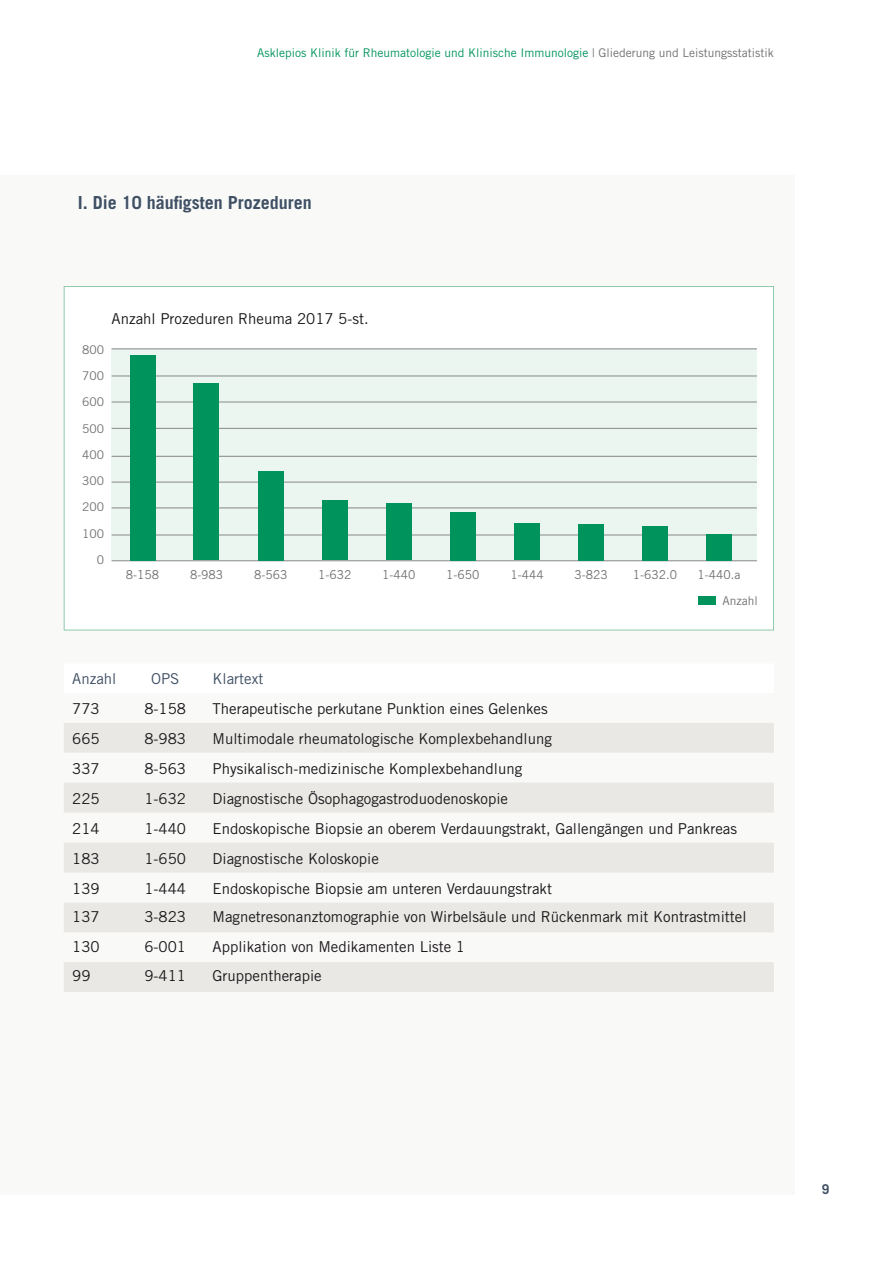
<style>
.page{position:relative;width:893px;height:1263px;background:#fff}
.page>*{position:absolute;margin:0;border:0;box-sizing:border-box;transform-origin:0 0}
.t1{font:700 18px "Trade Gothic LT Std";color:#3f4f64}
.t2{font:15px "Trade Gothic LT Std";color:#1b181c}
.t3{font:15px "Trade Gothic LT Std";color:#3f4f64}
.t4{font:700 13.5px "Trade Gothic LT Std";color:#3f4f64}
.t5{font:12px "Trade Gothic LT Std";color:#00945c}
.t6{font:12px "Trade Gothic LT Std";color:#707274}
.t7{font:12px/26.2px "Trade Gothic LT Std";color:#707173;text-align:right}
.s1{color:#707173}
</style>
<div class="page">
<div style="left:0;top:175px;width:795px;height:1020px;background:#f9f9f7"></div>
<div style="left:64px;top:286px;width:709px;height:344px;background:#fff"></div>
<div style="left:112px;top:348px;width:645px;height:213px;background:#ecf6f0"></div>
<hr style="left:112px;top:348px;width:645px;height:1px;background:#86888a">
<hr style="left:112px;top:402px;width:645px;height:1px;background:#86888a">
<hr style="left:112px;top:428px;width:645px;height:1px;background:#86888a">
<hr style="left:112px;top:456px;width:645px;height:1px;background:#86888a">
<hr style="left:112px;top:507px;width:645px;height:1px;background:#86888a">
<hr style="left:112px;top:535px;width:645px;height:1px;background:#86888a">
<div style="left:698px;top:596px;width:17px;height:9px;background:#00945c"></div>
<hr style="left:112px;top:376px;width:645px;height:1px;background:#86888a">
<hr style="left:112px;top:482px;width:645px;height:1px;background:#86888a">
<hr style="left:112px;top:560px;width:645px;height:1px;background:#86888a">
<div style="left:130px;top:355px;width:26px;height:205px;background:#00945c"></div>
<div style="left:193px;top:383px;width:26px;height:177px;background:#00945c"></div>
<div style="left:258px;top:471px;width:25px;height:89px;background:#00945c"></div>
<div style="left:322px;top:500px;width:26px;height:60px;background:#00945c"></div>
<div style="left:386px;top:503px;width:26px;height:57px;background:#00945c"></div>
<div style="left:450px;top:512px;width:26px;height:48px;background:#00945c"></div>
<div style="left:514px;top:523px;width:26px;height:37px;background:#00945c"></div>
<div style="left:578px;top:524px;width:26px;height:36px;background:#00945c"></div>
<div style="left:642px;top:526px;width:26px;height:34px;background:#00945c"></div>
<div style="left:706px;top:534px;width:26px;height:26px;background:#00945c"></div>
<svg style="left:64px;top:723px;width:710px;height:269px;fill:#eae8e4"></svg>
<p class="t5" style="left:257px;top:45px;width:518px">Asklepios Klinik für Rheumatologie und Klinische Immunologie <span class="s1">| Gliederung und Leistungsstatistik</span></p>
<p class="t1" style="left:78px;top:192px;width:236px">I. Die 10 häufigsten Prozeduren</p>
<p class="t7" style="left:82px;top:336px;width:23px">800<br>700<br>600<br>500<br>400<br>300<br>200<br>100<br>0</p>
<p class="t2" style="left:112px;top:310px;width:259px">Anzahl Prozeduren Rheuma 2017 5-st.</p>
<p class="t6" style="left:126px;top:568px;width:35px">8-158</p>
<p class="t6" style="left:190px;top:568px;width:35px">8-983</p>
<p class="t6" style="left:254px;top:568px;width:35px">8-563</p>
<p class="t6" style="left:318px;top:568px;width:35px">1-632</p>
<p class="t6" style="left:382px;top:568px;width:35px">1-440</p>
<p class="t6" style="left:446px;top:568px;width:35px">1-650</p>
<p class="t6" style="left:510px;top:568px;width:35px">1-444</p>
<p class="t6" style="left:574px;top:568px;width:35px">3-823</p>
<p class="t6" style="left:633px;top:568px;width:46px">1-632.0</p>
<p class="t6" style="left:697px;top:568px;width:44px">1-440.a</p>
<p class="t7" style="left:723px;top:587px;width:37px">Anzahl</p>
<p class="t3" style="left:72px;top:670px;width:46px">Anzahl</p>
<p class="t3" style="left:151px;top:670px;width:30px">OPS</p>
<p class="t3" style="left:213px;top:670px;width:52px">Klartext</p>
<p class="t2" style="left:72px;top:700px;width:29px">773</p>
<p class="t2" style="left:144px;top:700px;width:43px">8-158</p>
<p class="t2" style="left:213px;top:700px;width:337px">Therapeutische perkutane Punktion eines Gelenkes</p>
<p class="t2" style="left:72px;top:730px;width:29px">665</p>
<p class="t2" style="left:144px;top:730px;width:43px">8-983</p>
<p class="t2" style="left:213px;top:730px;width:341px">Multimodale rheumatologische Komplexbehandlung</p>
<p class="t2" style="left:72px;top:760px;width:29px">337</p>
<p class="t2" style="left:144px;top:760px;width:43px">8-563</p>
<p class="t2" style="left:213px;top:760px;width:311px">Physikalisch-medizinische Komplexbehandlung</p>
<p class="t2" style="left:72px;top:790px;width:29px">225</p>
<p class="t2" style="left:144px;top:790px;width:43px">1-632</p>
<p class="t2" style="left:213px;top:790px;width:297px">Diagnostische Ösophagogastroduodenoskopie</p>
<p class="t2" style="left:72px;top:820px;width:29px">214</p>
<p class="t2" style="left:144px;top:820px;width:43px">1-440</p>
<p class="t2" style="left:213px;top:820px;width:526px">Endoskopische Biopsie an oberem Verdauungstrakt, Gallengängen und Pankreas</p>
<p class="t2" style="left:72px;top:850px;width:29px">183</p>
<p class="t2" style="left:144px;top:850px;width:43px">1-650</p>
<p class="t2" style="left:213px;top:850px;width:168px">Diagnostische Koloskopie</p>
<p class="t2" style="left:72px;top:880px;width:29px">139</p>
<p class="t2" style="left:144px;top:880px;width:43px">1-444</p>
<p class="t2" style="left:213px;top:880px;width:341px">Endoskopische Biopsie am unteren Verdauungstrakt</p>
<p class="t2" style="left:72px;top:907px;width:29px">137</p>
<p class="t2" style="left:144px;top:907px;width:43px">3-823</p>
<p class="t2" style="left:213px;top:907px;width:535px">Magnetresonanztomographie von Wirbelsäule und Rückenmark mit Kontrastmittel</p>
<p class="t2" style="left:72px;top:937px;width:29px">130</p>
<p class="t2" style="left:144px;top:937px;width:43px">6-001</p>
<p class="t2" style="left:213px;top:937px;width:254px">Applikation von Medikamenten Liste 1</p>
<p class="t2" style="left:72px;top:967px;width:20px">99</p>
<p class="t2" style="left:144px;top:967px;width:43px">9-411</p>
<p class="t2" style="left:213px;top:967px;width:111px">Gruppentherapie</p>
<p class="t4" style="left:822px;top:1181px;width:9px">9</p>
</div>
